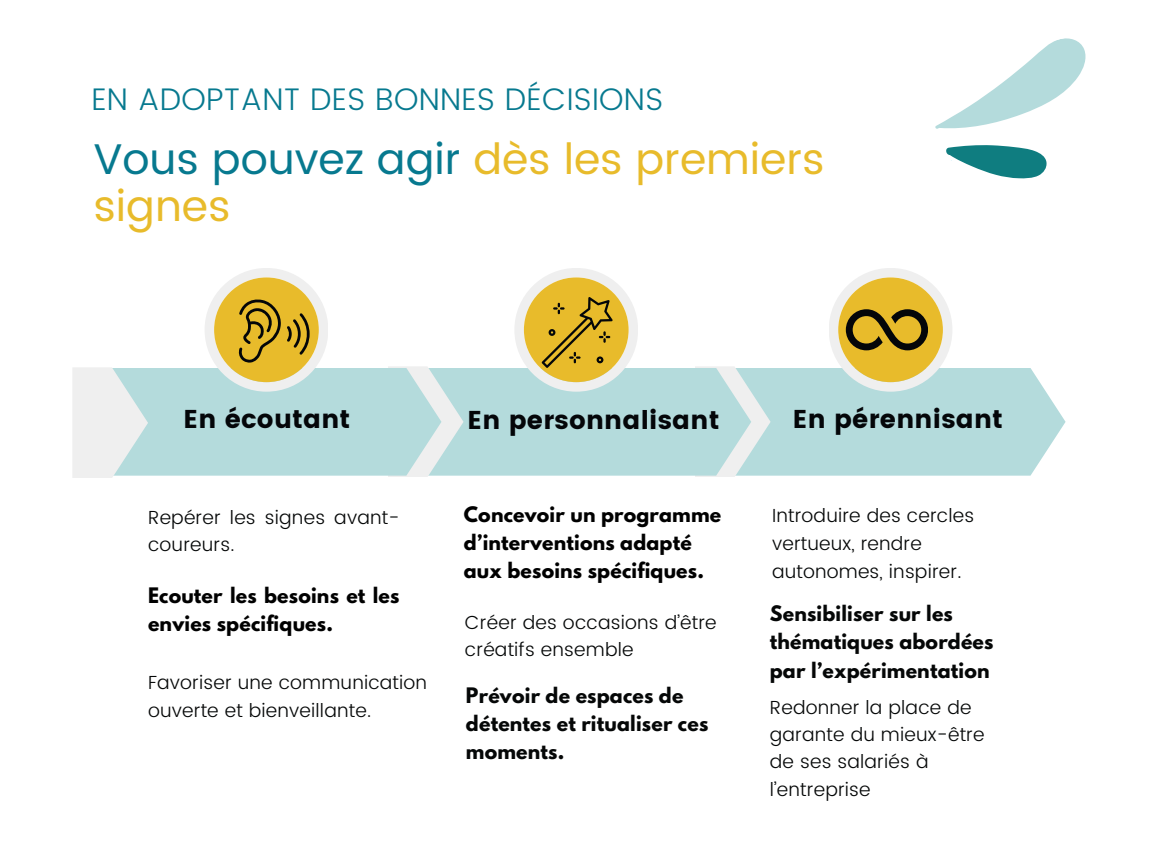
<style>
.page{position:relative;width:1152px;height:864px;background:#fff}
.page>*{position:absolute;margin:0;border:0;box-sizing:border-box;transform-origin:0 0}
.t1{font:42.9px/47px "Poppins";color:#e8bb2b}
.t2{font:300 31.2px "Poppins";letter-spacing:.01em;color:#07798f}
.t3{font:25.65px "Poppins";letter-spacing:.01em;color:#040609}
.t4{font:300 18.9px/27.5px "Poppins";letter-spacing:.01em;color:#050707}
.t5{font:700 18.9px/28.2px "League Spartan";letter-spacing:.01em;color:#050707}
.t6{font:700 18.9px/28.2px "League Spartan";letter-spacing:.01em;color:#000}
.s1{color:#07798f}
</style>
<div class="page">
<svg style="left:72px;top:268px;width:994px;height:210px"></svg>
<svg style="left:935px;top:38px;width:151px;height:141px"></svg>
<p class="t2" style="left:91px;top:81px;width:573px">EN ADOPTANT DES BONNES DÉCISIONS</p>
<p class="t1" style="left:93px;top:136px;width:733px"><span class="s1">Vous pouvez agir</span> dès les premiers signes</p>
<p class="t3" style="left:184px;top:405px;width:168px">En écoutant</p>
<p class="t3" style="left:468px;top:406px;width:253px">En personnalisant</p>
<p class="t3" style="left:793px;top:405px;width:212px">En pérennisant</p>
<p class="t4" style="left:148px;top:504px;width:253px">Repérer les signes avant&shy;coureurs.</p>
<p class="t6" style="left:464px;top:502px;width:259px">Concevoir un programme d’interventions adapté aux besoins spécifiques.</p>
<p class="t4" style="left:772px;top:501px;width:204px;line-height:28.2px">Introduire des cercles vertueux, rendre autonomes, inspirer.</p>
<p class="t6" style="left:148px;top:583px;width:253px">Ecouter les besoins et les envies spécifiques.</p>
<p class="t4" style="left:148px;top:669px;width:281px">Favoriser une communication ouverte et bienveillante.</p>
<p class="t4" style="left:465px;top:609px;width:253px">Créer des occasions d’être créatifs ensemble</p>
<p class="t5" style="left:466px;top:684px;width:244px">Prévoir de espaces de détentes et ritualiser ces moments.</p>
<p class="t5" style="left:770px;top:602px;width:225px">Sensibiliser sur les thématiques abordées par l’expérimentation</p>
<p class="t4" style="left:770px;top:693px;width:216px">Redonner la place de garante du mieux-être de ses salariés à l’entreprise</p>
</div>
